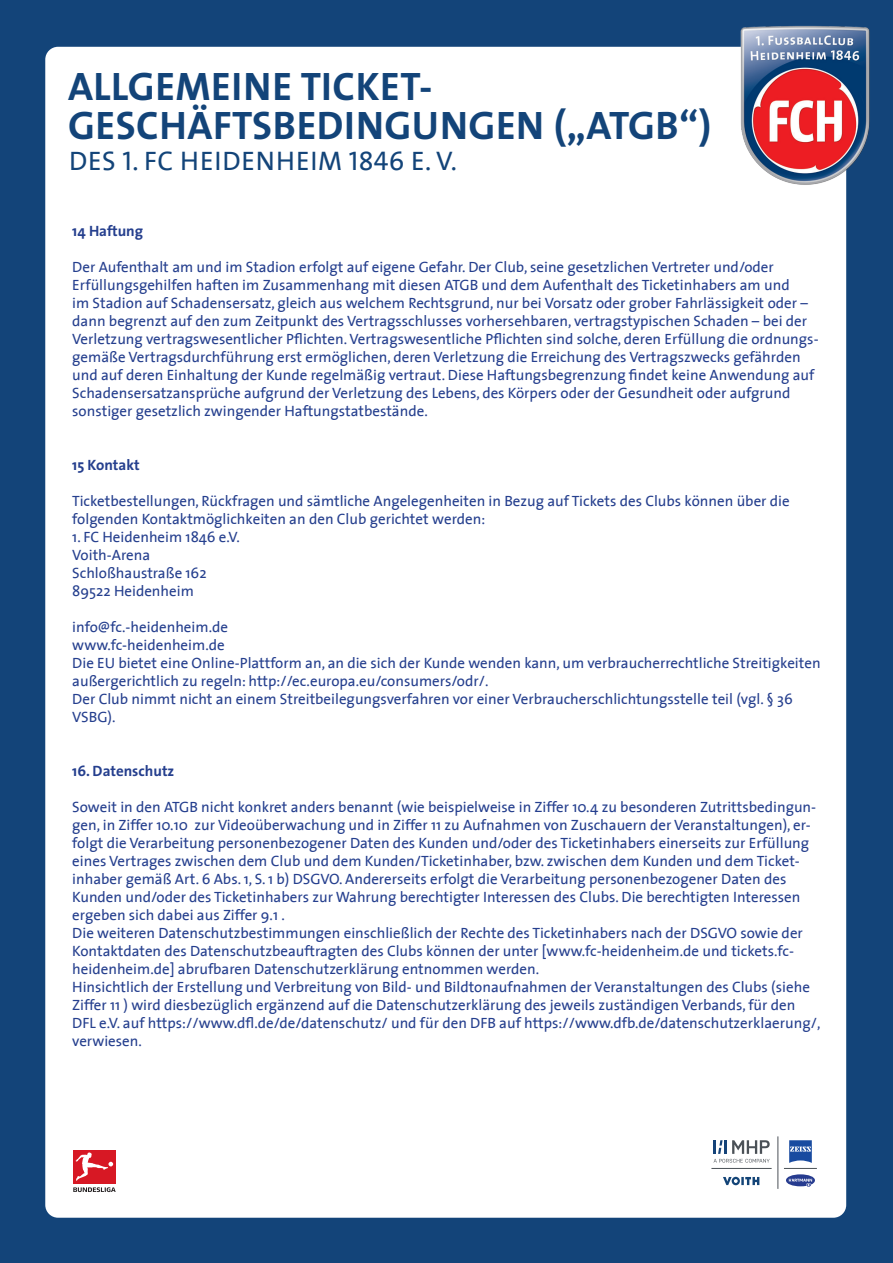
<style>
.page{position:relative;width:893px;height:1263px;background:#134479}
.page>*{position:absolute;margin:0;border:0;box-sizing:border-box;transform-origin:0 0}
.t1{font:39.9px/38.7px "The Sans Bold Caps";letter-spacing:.01em;color:#134479}
.t2{font:27px "The Sans Caps";letter-spacing:.025em;color:#134479}
.t3{font:15px/18px "The Sans";color:#253f8e}
.t4{font:700 15px "The Sans";color:#253f8e}
</style>
<div class="page">
<div style="left:45px;top:47px;width:801px;height:1171px;background:#fff;border-radius:13px"></div>
<img style="left:737px;top:25px;width:133px;height:176px">
<div style="left:73px;top:1150px;width:43px;height:33px;background:#d71824"></div>
<svg style="left:76px;top:1152px;width:37px;height:29px"></svg>
<svg style="left:73px;top:1187px;width:43px;height:5px"></svg>
<hr style="left:778px;top:1136px;width:1px;height:53px;background:#4b5157">
<hr style="left:711px;top:1168px;width:61px;height:1px;background:#4b5157">
<hr style="left:784px;top:1168px;width:33px;height:1px;background:#4b5157">
<svg style="left:723px;top:1177px;width:36px;height:8px"></svg>
<svg style="left:713px;top:1140px;width:57px;height:23px"></svg>
<svg style="left:786px;top:1174px;width:29px;height:13px"></svg>
<svg style="left:789px;top:1140px;width:23px;height:23px"></svg>
<h1 class="t1" style="left:68px;top:66px;width:645px">ALLGEMEINE TICKET-<br>GESCHÄFTSBEDINGUNGEN („ATGB“)</h1>
<h2 class="t2" style="left:69px;top:138px;width:390px">DES 1. FC HEIDENHEIM 1846 E. V.</h2>
<p class="t4" style="left:72px;top:219px;width:72px">14 Haftung</p>
<p class="t3" style="left:72px;top:258px;width:748px">Der Aufenthalt am und im Stadion erfolgt auf eigene Gefahr. Der Club, seine gesetzlichen Vertreter und/oder Erfüllungsgehilfen haften im Zusammenhang mit diesen ATGB und dem Aufenthalt des Ticketinhabers am und<br>im Stadion auf Schadensersatz, gleich aus welchem Rechtsgrund, nur bei Vorsatz oder grober Fahrlässigkeit oder – dann begrenzt auf den zum Zeitpunkt des Vertragsschlusses vorhersehbaren, vertragstypischen Schaden – bei der Verletzung vertragswesentlicher Pflichten. Vertragswesentliche Pflichten sind solche, deren Erfüllung die ordnungs&shy;gemäße Vertragsdurchführung erst ermöglichen, deren Verletzung die Erreichung des Vertragszwecks gefährden und auf deren Einhaltung der Kunde regelmäßig vertraut. Diese Haftungsbegrenzung findet keine Anwendung auf Schadensersatzansprüche aufgrund der Verletzung des Lebens, des Körpers oder der Gesundheit oder aufgrund sonstiger gesetzlich zwingender Haftungstatbestände.</p>
<p class="t4" style="left:72px;top:453px;width:69px">15 Kontakt</p>
<p class="t3" style="left:72px;top:492px;width:719px">Ticketbestellungen, Rückfragen und sämtliche Angelegenheiten in Bezug auf Tickets des Clubs können über die folgenden Kontaktmöglichkeiten an den Club gerichtet werden:</p>
<p class="t3" style="left:72px;top:528px;width:169px">1. FC Heidenheim 1846 e.V.<br>Voith-Arena<br>Schloßhaustraße 162<br>89522 Heidenheim</p>
<p class="t3" style="left:72px;top:618px;width:750px">info@fc.-heidenheim.de<br>www.fc-heidenheim.de<br>Die EU bietet eine Online-Plattform an, an die sich der Kunde wenden kann, um verbraucherrechtliche Streitigkeiten außergerichtlich zu regeln: http://ec.europa.eu/consumers/odr/.<br>Der Club nimmt nicht an einem Streitbeilegungsverfahren vor einer Verbraucherschlichtungsstelle teil (vgl. § 36<br>VSBG).</p>
<p class="t4" style="left:72px;top:759px;width:104px">16. Datenschutz</p>
<p class="t3" style="left:72px;top:798px;width:750px">Soweit in den ATGB nicht konkret anders benannt (wie beispielweise in Ziffer 10.4 zu besonderen Zutrittsbedingun&shy;gen, in Ziffer 10.10 zur Videoüberwachung und in Ziffer 11 zu Aufnahmen von Zuschauern der Veranstaltungen), er&shy;folgt die Verarbeitung personenbezogener Daten des Kunden und/oder des Ticketinhabers einerseits zur Erfüllung eines Vertrages zwischen dem Club und dem Kunden/Ticketinhaber, bzw. zwischen dem Kunden und dem Ticket&shy;inhaber gemäß Art. 6 Abs. 1, S. 1 b) DSGVO. Andererseits erfolgt die Verarbeitung personenbezogener Daten des Kunden und/oder des Ticketinhabers zur Wahrung berechtigter Interessen des Clubs. Die berechtigten Interessen ergeben sich dabei aus Ziffer 9.1 .<br>Die weiteren Datenschutzbestimmungen einschließlich der Rechte des Ticketinhabers nach der DSGVO sowie der Kontaktdaten des Datenschutzbeauftragten des Clubs können der unter [www.fc-heidenheim.de und tickets.fc&shy;heidenheim.de] abrufbaren Datenschutzerklärung entnommen werden.<br>Hinsichtlich der Erstellung und Verbreitung von Bild- und Bildtonaufnahmen der Veranstaltungen des Clubs (siehe Ziffer 11 ) wird diesbezüglich ergänzend auf die Datenschutzerklärung des jeweils zuständigen Verbands, für den DFL e.V. auf https://www.dfl.de/de/datenschutz/ und für den DFB auf https://www.dfb.de/datenschutzerklaerung/, verwiesen.</p>
</div>
